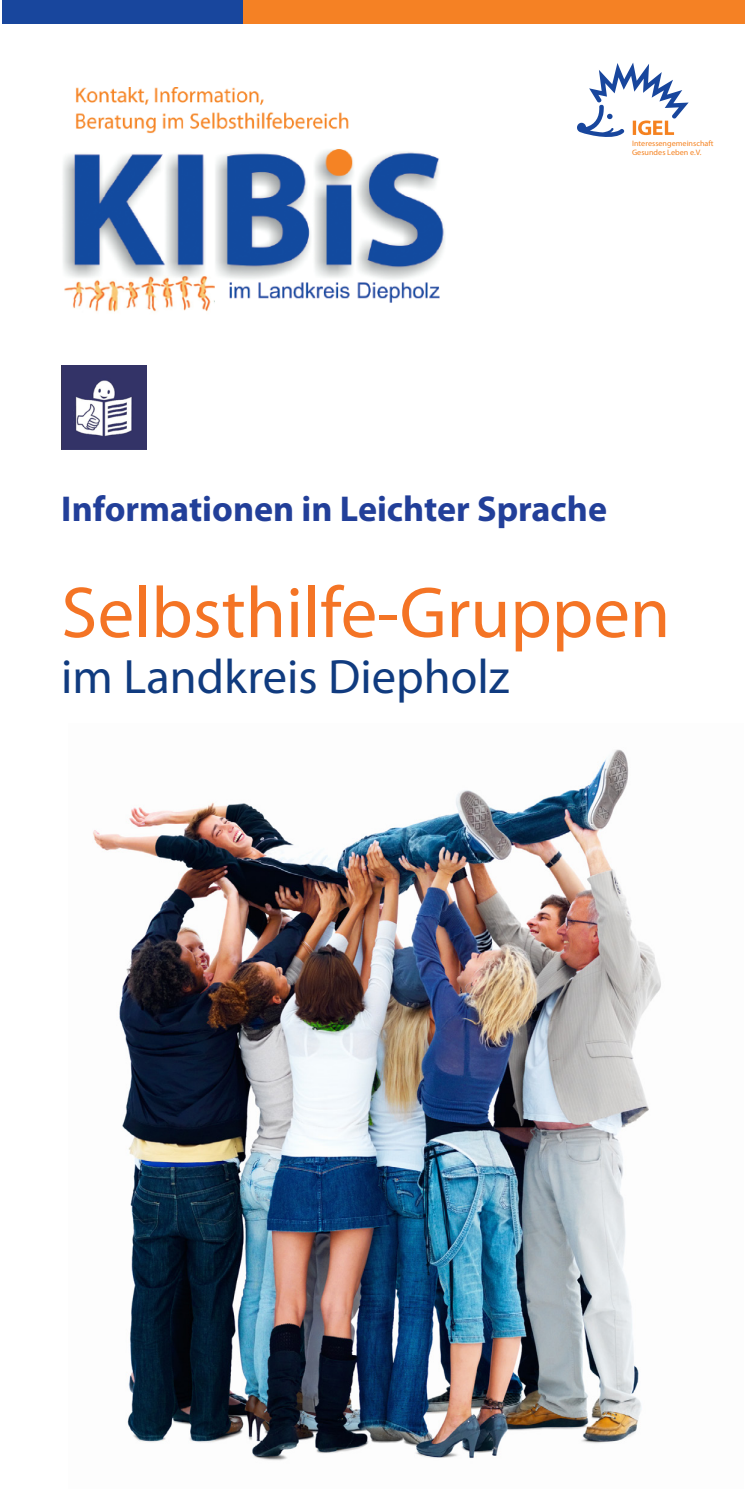
<style>
.page{position:relative;width:745px;height:1489px;background:#fff}
.page>*{position:absolute;margin:0;border:0;box-sizing:border-box;transform-origin:0 0}
.t1{font:72.75px "Myriad Pro";color:#f47425}
.t2{font:48.5px "Myriad Pro";color:#103b7f}
.t3{font:700 36px "Myriad Pro";color:#223f99}
.t4{font:8px/9.5px "Myriad Pro";color:#f58220}
</style>
<div class="page">
<img style="left:93px;top:749px;width:568px;height:712px">
<img style="left:63px;top:87px;width:382px;height:225px">
<svg style="left:577px;top:63px;width:111px;height:74px"></svg>
<img style="left:61px;top:365px;width:85px;height:84px">
<div style="left:2px;top:0;width:742px;height:23px;background:#f58124"></div>
<div style="left:2px;top:0;width:241px;height:23px;background:#18469d"></div>
<p class="t4" style="left:631px;top:138px;width:83px">Interessengemeinschaft<br>Gesundes Leben e.V.</p>
<h3 class="t3" style="left:61px;top:485px;width:547px">Informationen in Leichter Sprache</h3>
<h1 class="t1" style="left:61px;top:567px;width:610px">Selbsthilfe-Gruppen</h1>
<h2 class="t2" style="left:61px;top:646px;width:449px">im Landkreis Diepholz</h2>
</div>
